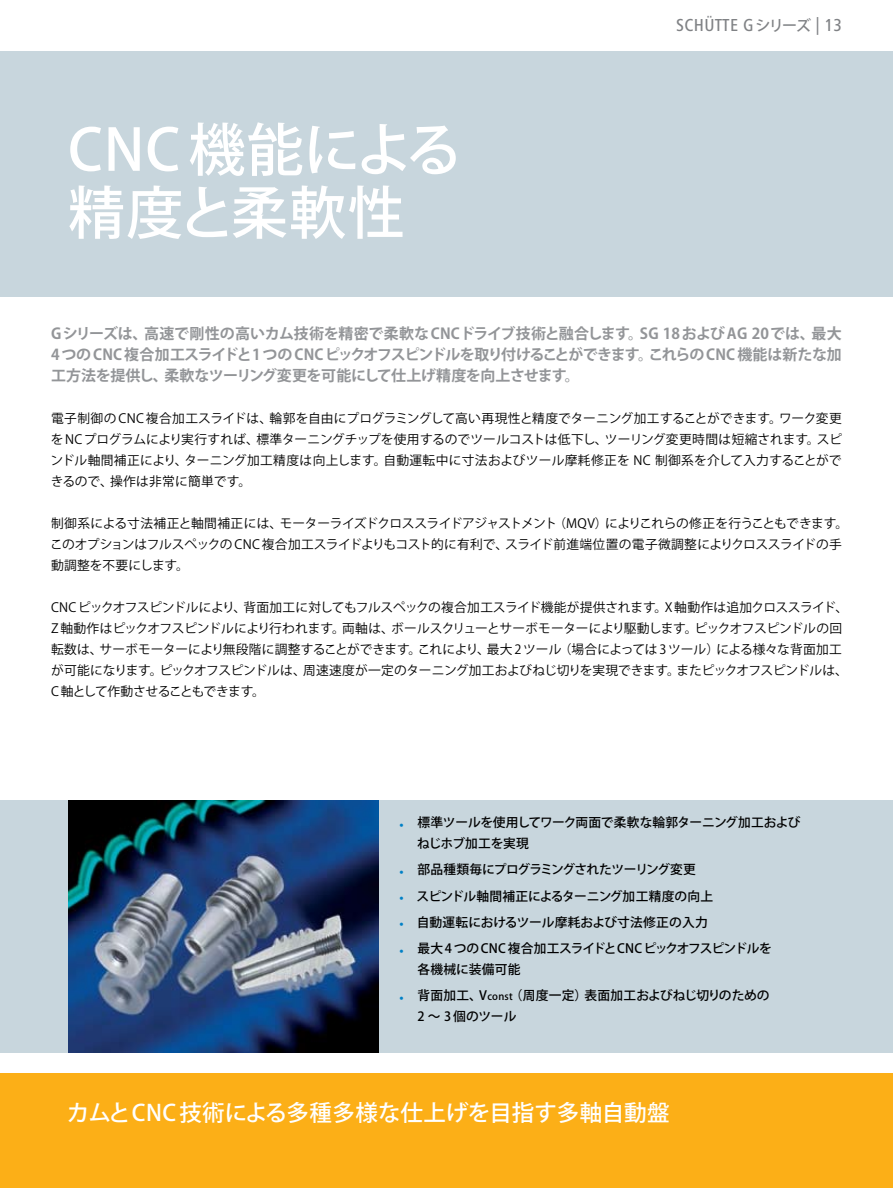
<style>
.page{position:relative;width:893px;height:1188px;background:#fff}
.page>*{position:absolute;margin:0;border:0;box-sizing:border-box;transform-origin:0 0}
.t1{font:500 57px/63px "Koz Go Pro";letter-spacing:.02em;color:#fff}
.t2{font:500 22.5px "Koz Go Pro";color:#fff}
.t3{font:500 condensed 18px "Frutiger Next LT";letter-spacing:.02em;color:#808285}
.t4{font:700 15px/21px "Koz Go Pro";letter-spacing:-.015em;color:#939598;text-align:justify}
.t5{font:12.75px/21px "Koz Go Pro";letter-spacing:-.02em;color:#000}
.t6{font:500 12.75px/21px "Koz Go Pro";letter-spacing:-.01em;color:#000}
.t7{font:500 12.75px "Koz Go Pro";letter-spacing:-.045em;color:#000}
.s1{font-family:"Koz Go Pro";font-stretch:normal;font-size:15px}
.s2{color:#0080c6}
.s3{font-size:9.9px}
</style>
<div class="page">
<div style="left:0;top:1074px;width:893px;height:114px;background:#fcaf17"></div>
<div style="left:0;top:51px;width:893px;height:246px;background:#c8d6dd"></div>
<div style="left:0;top:801px;width:893px;height:252px;background:#c8d6dd"></div>
<img style="left:68px;top:801px;width:310px;height:252px">
<h1 class="t1" style="left:68px;top:121px;width:396px">CNC 機能による精度と柔軟性</h1>
<h3 class="t3" style="left:676px;top:15px;width:167px">Schütte G<span class="s1">シリーズ</span> | 13</h3>
<p class="t4" style="left:51px;top:324px;width:792px">Gシリーズは、高速で剛性の高いカム技術を精密で柔軟な CNCドライブ技術と融合します。SG 18 および AG 20では、最大4 つの CNC 複合加工スライドと1 つの CNCピックオフスピンドルを取り付けることができます。これらの CNC 機能は新たな加工方法を提供し、柔軟なツーリング変更を可能にして仕上げ精度を向上させます。</p>
<p class="t5" style="left:50px;top:408px;width:793px;text-align:justify">電子制御の CNC 複合加工スライドは、輪郭を自由にプログラミングして高い再現性と精度でターニング加工することができます。ワーク変更を NCプログラムにより実行すれば、標準ターニングチップを使用するのでツールコストは低下し、ツーリング変更時間は短縮されます。スピンドル軸間補正により、ターニング加工精度は向上します。自動運転中に寸法およびツール摩耗修正を NC 制御系を介して入力することができるので、操作は非常に簡単です。</p>
<p class="t5" style="left:50px;top:513px;width:800px">制御系による寸法補正と軸間補正には、モーターライズドクロススライドアジャストメント（MQV）によりこれらの修正を行うこともできます。このオプションはフルスペックの CNC 複合加工スライドよりもコスト的に有利で、スライド前進端位置の電子微調整によりクロススライドの手動調整を不要にします。</p>
<p class="t5" style="left:51px;top:597px;width:799px">CNC ピックオフスピンドルにより、背面加工に対してもフルスペックの複合加工スライド機能が提供されます。X 軸動作は追加クロススライド、Z 軸動作はピックオフスピンドルにより行われます。両軸は、ボールスクリューとサーボモーターにより駆動します。ピックオフスピンドルの回転数は、サーボモーターにより無段階に調整することができます。これにより、最大 2 ツール（場合によっては 3 ツール）による様々な背面加工が可能になります。ピックオフスピンドルは、周速速度が一定のターニング加工およびねじ切りを実現できます。またピックオフスピンドルは、C 軸として作動させることもできます。</p>
<p class="t6" style="left:417px;top:813px;width:385px;text-indent:-18px"><span class="s2">•</span> 標準ツールを使用してワーク両面で柔軟な輪郭ターニング加工およびねじホブ加工を実現</p>
<p class="t7" style="left:399px;top:861px;width:298px"><span class="s2">•</span> 部品種類毎にプログラミングされたツーリング変更</p>
<p class="t6" style="left:399px;top:886px;width:315px"><span class="s2">•</span> スピンドル軸間補正によるターニング加工精度の向上</p>
<p class="t6" style="left:399px;top:912px;width:310px"><span class="s2">•</span> 自動運転におけるツール摩耗および寸法修正の入力</p>
<p class="t6" style="left:417px;top:939px;width:356px;text-indent:-18px"><span class="s2">•</span> 最大 4 つの CNC 複合加工スライドとCNC ピックオフスピンドルを各機械に装備可能</p>
<p class="t6" style="left:417px;top:986px;width:354px;text-indent:-18px"><span class="s2">•</span> 背面加工、V<span class="s3">const</span>（周度一定）表面加工およびねじ切りのための<br>2 ～ 3 個のツール</p>
<h2 class="t2" style="left:67px;top:1098px;width:604px">カムとCNC 技術による多種多様な仕上げを目指す多軸自動盤</h2>
</div>
